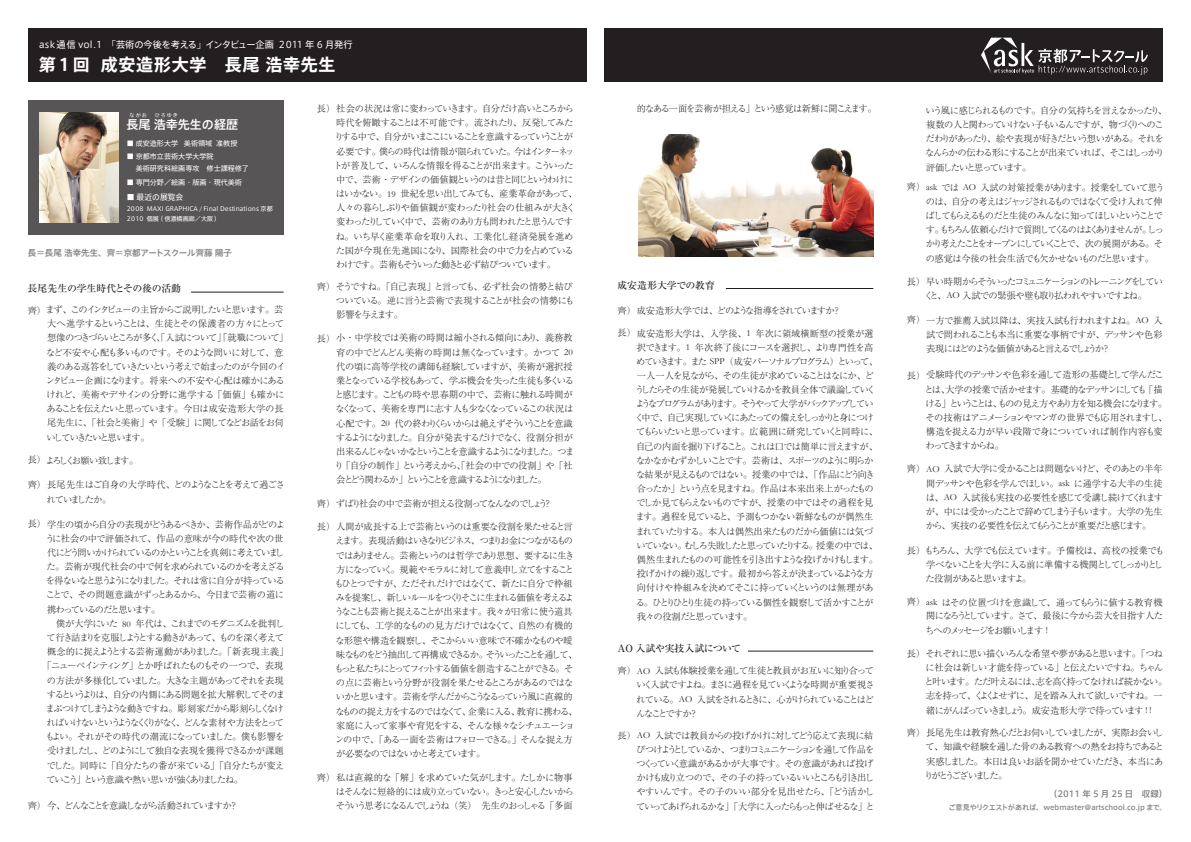
<style>
.page{position:relative;width:1191px;height:842px;background:#fff}
.page>*{position:absolute;margin:0;border:0;box-sizing:border-box;transform-origin:0 0}
.t1{font:700 17px "Axis Std";letter-spacing:.04em;color:#fff}
.t2{font:500 12px "Axis Std";color:#fff}
.t3{font:500 9.9px "Ryumin Pro";letter-spacing:-.03em;color:#231f20}
.t4{font:500 9.9px "Ryumin Pro";color:#231f20}
.t5{font:300 9.2px/14.2px "Ryumin Pro";letter-spacing:-.105em;color:#231f20}
.t6{font:300 9.2px/14.2px "Ryumin Pro";letter-spacing:-.065em;color:#231f20}
.t7{font:300 9.2px/14.5px "Ryumin Pro";letter-spacing:-.145em;color:#231f20;text-align:center}
.t8{font:300 9.2px/14.5px "Ryumin Pro";letter-spacing:-.085em;color:#231f20}
.t9{font:300 9.2px "Ryumin Pro";letter-spacing:-.055em;color:#231f20}
.t10{font:300 9.2px "Ryumin Pro";letter-spacing:-.15em;color:#231f20}
.t11{font:9.2px "Axis Std";color:#fff}
.t12{font:300 9.2px "Ryumin Pro";letter-spacing:-.155em;color:#231f20}
.t13{font:300 9.2px "Ryumin Pro";letter-spacing:-.135em;color:#231f20}
.t14{font:300 9.2px "Ryumin Pro";letter-spacing:-.14em;color:#231f20}
.t15{font:300 9.2px "Ryumin Pro";letter-spacing:-.08em;color:#231f20}
.t16{font:300 9.2px "Ryumin Pro";letter-spacing:-.075em;color:#231f20}
.t17{font:300 9.2px "Ryumin Pro";letter-spacing:-.06em;color:#231f20}
.t18{font:300 9.2px "Ryumin Pro";letter-spacing:-.03em;color:#231f20}
.t19{font:300 9.2px "Ryumin Pro";letter-spacing:-.13em;color:#231f20}
.t20{font:300 9.2px "Ryumin Pro";letter-spacing:-.205em;color:#231f20}
.t21{font:500 8.5px "Axis Std";color:#808285}
.t22{font:7.8px "Axis Std";color:#fff}
.t23{font:7.1px/11.3px "Axis Std";color:#fff}
.t24{font:500 7.1px "Axis Std";color:#808285}
.t25{font:6.1px/9.9px "Axis Std";color:#fff}
.t26{font:5px "Axis Std";letter-spacing:.195em;color:#fff}
.s1{font-family:"Garamond";font-weight:400}
</style>
<div class="page">
<div style="left:28px;top:101px;width:255px;height:134px;background:#585556"></div>
<img style="left:40px;top:112px;width:78px;height:110px">
<div style="left:28px;top:28px;width:558px;height:54px;background:#231f20"></div>
<div style="left:604px;top:28px;width:558px;height:54px;background:#231f20"></div>
<img style="left:638px;top:134px;width:235px;height:123px">
<hr style="left:191px;top:292px;width:92px;height:1px;background:#231f20">
<hr style="left:726px;top:288px;width:147px;height:1px;background:#231f20">
<hr style="left:748px;top:651px;width:125px;height:1px;background:#231f20">
<svg style="left:981px;top:38px;width:166px;height:37px"></svg>
<p class="t11" style="left:39px;top:38px;width:315px">ask通信 vol.1　「芸術の今後を考える」インタビュー企画 2011 年 6 月発行</p>
<h1 class="t1" style="left:39px;top:51px;width:298px">第1回 成安造形大学　長尾 浩幸先生</h1>
<p class="t26" style="left:130px;top:111px;width:19px">ながお</p>
<p class="t26" style="left:155px;top:111px;width:24px">ひろゆき</p>
<h2 class="t2" style="left:126px;top:116px;width:113px">長尾 浩幸先生の経歴</h2>
<p class="t23" style="left:127px;top:137px;width:112px">■ 成安造形大学 美術領域 准教授</p>
<p class="t23" style="left:127px;top:151px;width:124px">■ 京都市立芸術大学大学院<br>　 美術研究科絵画専攻　修士課程修了</p>
<p class="t23" style="left:127px;top:177px;width:117px">■ 専門分野／絵画・版画・現代美術</p>
<p class="t22" style="left:127px;top:192px;width:58px">■ 最近の展覧会</p>
<p class="t25" style="left:127px;top:203px;width:148px">2008 MAXI GRAPHICA / Final Destinations 京都<br>2010 個展（信濃橋画廊／大阪）</p>
<p class="t21" style="left:28px;top:246px;width:206px">長＝長尾 浩幸先生、齊＝京都アートスクール齊藤 陽子</p>
<p class="t3" style="left:28px;top:280px;width:155px">長尾先生の学生時代とその後の活動</p>
<p class="t5" style="left:46px;top:302px;width:244px;text-indent:-18px">齊）まず、このインタビューの主旨からご説明したいと思います。芸大へ進学するということは、生徒とその保護者の方々にとって想像のつきづらいところが多く、「入試について」「就職について」など不安や心配も多いものです。そのような問いに対して、意義のある返答をしていきたいという考えで始まったのが今回のインタビュー企画になります。将来への不安や心配は確かにあるけれど、美術やデサインの分野に進学する「価値」も確かにあることを伝えたいと思っています。今日は成安造形大学の長尾先生に、「社会と美術」や「受験」に関してなどお話をお伺いしていきたいと思います。</p>
<p class="t20" style="left:28px;top:453px;width:112px">長）よろしくお願い致します。</p>
<p class="t8" style="left:46px;top:477px;width:240px;text-indent:-19px">齊）長尾先生はご自身の大学時代、どのようなことを考えて過ごされていましたか。</p>
<p class="t9" style="left:28px;top:517px;width:259px">長）学生の頃から自分の表現がどうあるべきか、芸術作品がどのよ</p>
<p class="t18" style="left:45px;top:531px;width:239px">うに社会の中で評価されて、作品の意味が今の時代や次の世</p>
<p class="t10" style="left:47px;top:545px;width:239px">代にどう問いかけられているのかということを真剣に考えていまし</p>
<p class="t15" style="left:46px;top:559px;width:239px">た。芸術が現代社会の中で何を求められているのかを考えざる</p>
<p class="t5" style="left:46px;top:573px;width:240px">を得ないなと思うようになりました。それは常に自分が持っている</p>
<p class="t6" style="left:46px;top:587px;width:240px">ことで、その問題意識がずっとあるから、今日まで芸術の道に</p>
<p class="t10" style="left:47px;top:602px;width:115px">携わっているのだと思います。</p>
<p class="t5" style="left:47px;top:616px;width:239px">　僕が大学にいた <span class="s1">80</span> 年代は、これまでのモダニズムを批判し</p>
<p class="t13" style="left:46px;top:630px;width:239px">て行き詰まりを克服しようとする動きがあって、ものを深く考えて</p>
<p class="t9" style="left:47px;top:644px;width:243px">概念的に捉えようとする芸術運動がありました。「新表現主義」</p>
<p class="t5" style="left:42px;top:658px;width:243px">「ニューペインティング」とか呼ばれたものもその一つで、表現</p>
<p class="t5" style="left:47px;top:672px;width:238px">の方法が多様化していました。大きな主題があってそれを表現</p>
<p class="t5" style="left:47px;top:686px;width:240px">するというよりは、自分の内側にある問題を拡大解釈してそのま</p>
<p class="t14" style="left:46px;top:701px;width:240px">まぶつけてしまうような動きですね。彫刻家だから彫刻らしくなけ</p>
<p class="t12" style="left:46px;top:715px;width:239px">ればいけないというようなくくりがなく、どんな素材や方法をとって</p>
<p class="t16" style="left:45px;top:729px;width:240px">もよい。それがその時代の潮流になっていました。僕も影響を</p>
<p class="t5" style="left:47px;top:743px;width:238px">受けましたし、どのようにして独自な表現を獲得できるかが課題</p>
<p class="t17" style="left:47px;top:758px;width:239px">でした。同時に「自分たちの番が来ている」「自分たちが変え</p>
<p class="t19" style="left:46px;top:772px;width:198px">ていこう」という意識や熱い思いが強くありましたね。</p>
<p class="t7" style="left:28px;top:798px;width:212px">齊）今、どんなことを意識しながら活動されていますか？</p>
<p class="t5" style="left:333px;top:101px;width:245px;text-indent:-17px">長）社会の状況は常に変わっていきます。自分だけ高いところから時代を俯瞰することは不可能です。流されたり、反発してみたりする中で、自分がいまここにいることを意識するっていうことが必要です。僕らの時代は情報が限られていた。今はインターネットが普及して、いろんな情報を得ることが出来ます。こういった中で、芸術・デザインの価値観というのは昔と同じというわけにはいかない。<span class="s1">19</span> 世紀を思い出してみても、産業革命があって、人々の暮らしぶりや価値観が変わったり社会の仕組みが大きく変わったりしていく中で、芸術のあり方も問われたと思うんですね。いち早く産業革命を取り入れ、工業化し経済発展を進めた国が今現在先進国になり、国際社会の中で力を占めているわけです。芸術もそういった動きと必ず結びついています。</p>
<p class="t6" style="left:336px;top:278px;width:240px;text-indent:-19px">齊）そうですね。「自己表現」と言っても、必ず社会の情勢と結びついている。逆に言うと芸術で表現することが社会の情勢にも影響を与えます。</p>
<p class="t5" style="left:334px;top:330px;width:241px;text-indent:-17px">長）小・中学校では美術の時間は縮小される傾向にあり、義務教育の中でどんどん美術の時間は無くなっています。かつて <span class="s1">20</span>代の頃に高等学校の講師も経験していますが、美術が選択授業となっている学校もあって、学ぶ機会を失った生徒も多くいると感じます。こどもの時や思春期の中で、芸術に触れる時間がなくなって、美術を専門に志す人も少なくなっているこの状況は心配です。<span class="s1">20</span> 代の終わりくらいからは絶えずそういうことを意識するようになりました。自分が発表するだけでなく、役割分担が出来るんじゃないかなということを意識するようになりました。つまり「自分の制作」という考えから、「社会の中での役割」や「社会とどう関わるか」ということを意識するようになりました。</p>
<p class="t5" style="left:317px;top:496px;width:237px">齊）ずばり社会の中で芸術が担える役割ってなんなのでしょう？</p>
<p class="t5" style="left:335px;top:519px;width:244px;text-indent:-18px">長）人間が成長する上で芸術というのは重要な役割を果たせると言えます。表現活動はいきなりビジネス、つまりお金につながるものではありません。芸術というのは哲学であり思想、要するに生き方になっていく。規範やモラルに対して意義申し立てをすることもひとつですが、ただそれだけではなくて、新たに自分で枠組みを提案し、新しいルールをつくりそこに生まれる価値を考えるようなことも芸術と捉えることが出来ます。我々が日常に使う道具にしても、工学的なものの見方だけではなくて、自然の有機的な形態や構造を観察し、そこからいい意味で不確かなものや曖昧なものをどう抽出して再構成できるか。そういったことを通して、もっと私たちにとってフィットする価値を創造することができる。その点に芸術という分野が役割を果たせるところがあるのではないかと思います。芸術を学んだからこうなるっていう風に直線的なものの捉え方をするのではなくて、企業に入る、教育に携わる、家庭に入って家事や育児をする、そんな様々なシチュエーションの中で、「ある一面を芸術はフォローできる。」そんな捉え方が必要なのではないかと考えています。</p>
<p class="t5" style="left:336px;top:769px;width:240px;text-indent:-19px">齊）私は直線的な「解」を求めていた気がします。たしかに物事はそんなに短絡的には成り立っていない。きっと安心したいからそういう思考になるんでしょうね（笑）　先生のおっしゃる「多面</p>
<p class="t5" style="left:637px;top:101px;width:241px">的なある一面を芸術が担える」という感覚は新鮮に聞こえます。</p>
<p class="t4" style="left:617px;top:277px;width:99px">成安造形大学での教育</p>
<p class="t8" style="left:617px;top:303px;width:225px">齊）成安造形大学では、どのような指導をされていますか？</p>
<p class="t5" style="left:635px;top:325px;width:245px;text-indent:-17px">長）成安造形大学は、入学後、<span class="s1">1</span> 年次に領域横断型の授業が選択できます。<span class="s1">1</span> 年次終了後にコースを選択し、より専門性を高めていきます。また <span class="s1">SPP</span>（成安パーソナルプログラム）といって、一人一人を見ながら、その生徒が求めていることはなにか、どうしたらその生徒が発展していけるかを教員全体で議論していくようなプログラムがあります。そうやって大学がバックアップしていく中で、自己実現していくにあたっての備えをしっかりと身につけてもらいたいと思っています。広範囲に研究していくと同時に、自己の内面を掘り下げること。これは口では簡単に言えますが、なかなかむずかしいことです。芸術は、スポーツのように明らかな結果が見えるものではない。授業の中では、「作品にどう向き合ったか」という点を見ますね。作品は本来出来上がったものでしか見てもらえないものですが、授業の中ではその過程を見ます。過程を見ていると、予測もつかない新鮮なものが偶然生まれていたりする。本人は偶然出来たものだから価値には気づいていない。むしろ失敗したと思っていたりする。授業の中では、偶然生まれたものの可能性を引き出すような投げかけもします。投げかけの繰り返しです。最初から答えが決まっているような方向付けや枠組みを決めてそこに持っていくというのは無理がある。ひとりひとり生徒の持っている個性を観察して活かすことが我々の役割だと思っています。</p>
<p class="t3" style="left:617px;top:640px;width:125px">AO 入試や実技入試について</p>
<p class="t5" style="left:636px;top:663px;width:240px;text-align:justify;text-indent:-19px">齊）<span class="s1">AO</span> 入試も体験授業を通して生徒と教員がお互いに知り合っていく入試ですよね。まさに過程を見ていくような時間が重要視されている。<span class="s1">AO</span> 入試をされるときに、心がけられていることはどんなことですか？</p>
<p class="t5" style="left:636px;top:728px;width:240px;text-indent:-19px">長） <span class="s1">AO</span> 入試では教員からの投げかけに対してどう応えて表現に結びつけようとしているか、つまりコミュニケーションを通して作品をつくっていく意識があるかが大事です。その意識があれば投げかけも成り立つので、その子の持っているいいところも引き出しやすいんです。その子のいい部分を見出せたら、「どう活かしていってあげられるかな」「大学に入ったらもっと伸ばせるな」と</p>
<p class="t5" style="left:925px;top:102px;width:243px">いう風に感じられるものです。自分の気持ちを言えなかったり、複数の人と関わっていけない子もいるんですが、物づくりへのこだわりがあったり、絵や表現が好きだという想いがある。それをなんらかの伝わる形にすることが出来ていれば、そこはしっかり評価したいと思っています。</p>
<p class="t5" style="left:925px;top:179px;width:240px;text-indent:-19px">齊）<span class="s1">ask</span> では <span class="s1">AO</span> 入試の対策授業があります。授業をしていて思うのは、自分の考えはジャッジされるものではなくて受け入れて伸ばしてもらえるものだと生徒のみんなに知ってほしいということです。もちろん依頼心だけで質問してくるのはよくありませんが。しっかり考えたことをオープンにしていくことで、次の展開がある。その感覚は今後の社会生活でも欠かせないものだと思います。</p>
<p class="t7" style="left:906px;top:273px;width:258px">長）早い時期からそういったコミュニケーションのトレーニングをしていくと、<span class="s1">AO</span> 入試での緊張や壁も取り払われやすいですよね。</p>
<p class="t5" style="left:926px;top:313px;width:238px;text-align:justify;text-indent:-19px">齊）一方で推薦入試以降は、実技入試も行われますよね。<span class="s1">AO</span> 入試で問われることも本当に重要な事柄ですが、デッサンや色彩表現にはどのような価値があると言えるでしょうか？</p>
<p class="t5" style="left:924px;top:367px;width:244px;text-indent:-18px">長）受験時代のデッサンや色彩を通して造形の基礎として学んだことは、大学の授業で活かせます。基礎的なデッサンにしても「描ける」ということは、ものの見え方やあり方を知る機会になります。その技術はアニメーションやマンガの世界でも応用されますし、構造を捉える力が早い段階で身についていれば制作内容も変わってきますからね。</p>
<p class="t5" style="left:925px;top:461px;width:239px;text-align:justify;text-indent:-19px">齊）<span class="s1">AO</span> 入試で大学に受かることは問題ないけど、そのあとの半年間デッサンや色彩を学んでほしい。<span class="s1">ask</span> に通学する大半の生徒は、<span class="s1">AO</span> 入試後も実技の必要性を感じて受講し続けてくれますが、中には受かったことで辞めてしまう子もいます。大学の先生から、実技の必要性を伝えてもらうことが重要だと感じます。</p>
<p class="t5" style="left:925px;top:542px;width:240px;text-align:justify;text-indent:-19px">長）もちろん、大学でも伝えています。予備校は、高校の授業でも学べないことを大学に入る前に準備する機関としてしっかりとした役割があると思いますよ。</p>
<p class="t5" style="left:925px;top:594px;width:239px;text-align:justify;text-indent:-18px">齊）<span class="s1">ask</span> はその位置づけを意識して、通ってもらうに値する教育機関になろうとしています。さて、最後に今から芸大を目指す人たちへのメッセージをお願いします <span class="s1">!</span></p>
<p class="t5" style="left:924px;top:645px;width:244px;text-indent:-18px">長）それぞれに思い描くいろんな希望や夢があると思います。「つねに社会は新しい才能を待っている」と伝えたいですね。ちゃんと叶います。ただ叶えるには、志を高く持ってなければ続かない。志を持って、くよくよせずに、足を踏み入れて欲しいですね。一緒にがんばっていきましょう。成安造形大学で待っています <span class="s1">! !</span></p>
<p class="t5" style="left:924px;top:725px;width:241px;text-align:justify;text-indent:-17px">齊）長尾先生は教育熱心だとお伺いしていましたが、実際お会いして、知識や経験を通した骨のある教育への熱をお持ちであると実感しました。本日は良いお話を聞かせていただき、本当にありがとうございました。</p>
<p class="t21" style="left:1048px;top:787px;width:120px">（2011 年 5 月 25 日　収録）</p>
<p class="t24" style="left:948px;top:802px;width:220px">ご意見やリクエストがあれば、webmaster@artschool.co.jp まで。</p>
</div>
